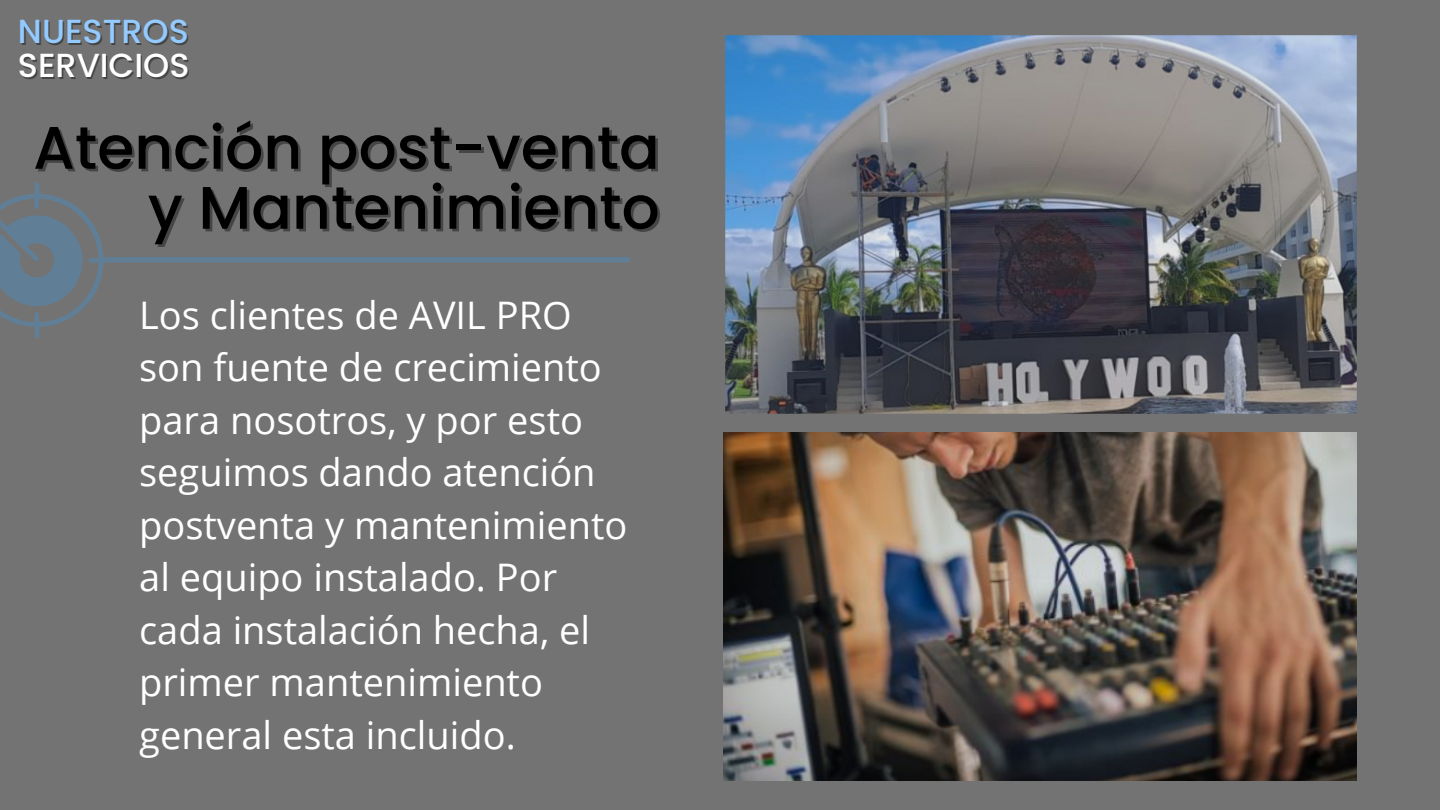
<style>
.page{position:relative;width:1440px;height:810px;background:#737373}
.page>*{position:absolute;margin:0;border:0;box-sizing:border-box;transform-origin:0 0}
.t1{font:500 60px "Poppins";color:#000}
.t2{font:38px/52.5px "Open Sans";color:#fff}
.t3{font:500 33.4px "Poppins";color:#fff}
.t4{font:500 33.4px "Poppins";color:#93caff}
</style>
<div class="page">
<svg style="left:0;top:182px;width:115px;height:156px"></svg>
<div style="left:99px;top:257px;width:531px;height:5px;background:#607f96"></div>
<img style="left:724px;top:432px;width:633px;height:348px">
<img style="left:725px;top:35px;width:632px;height:379px">
<p class="t4" style="left:18px;top:8px;width:172px">NUESTROS</p>
<p class="t3" style="left:18px;top:42px;width:173px">SERVICIOS</p>
<h1 class="t1" style="left:33px;top:106px;width:628px">Atención post-venta</h1>
<p class="t1" style="left:148px;top:166px;width:513px">y Mantenimiento</p>
<h2 class="t2" style="left:139px;top:288px;width:490px">Los clientes de AVIL PRO son fuente de crecimiento para nosotros, y por esto seguimos dando atención postventa y mantenimiento al equipo instalado. Por cada instalación hecha, el primer mantenimiento general esta incluido.</h2>
</div>
